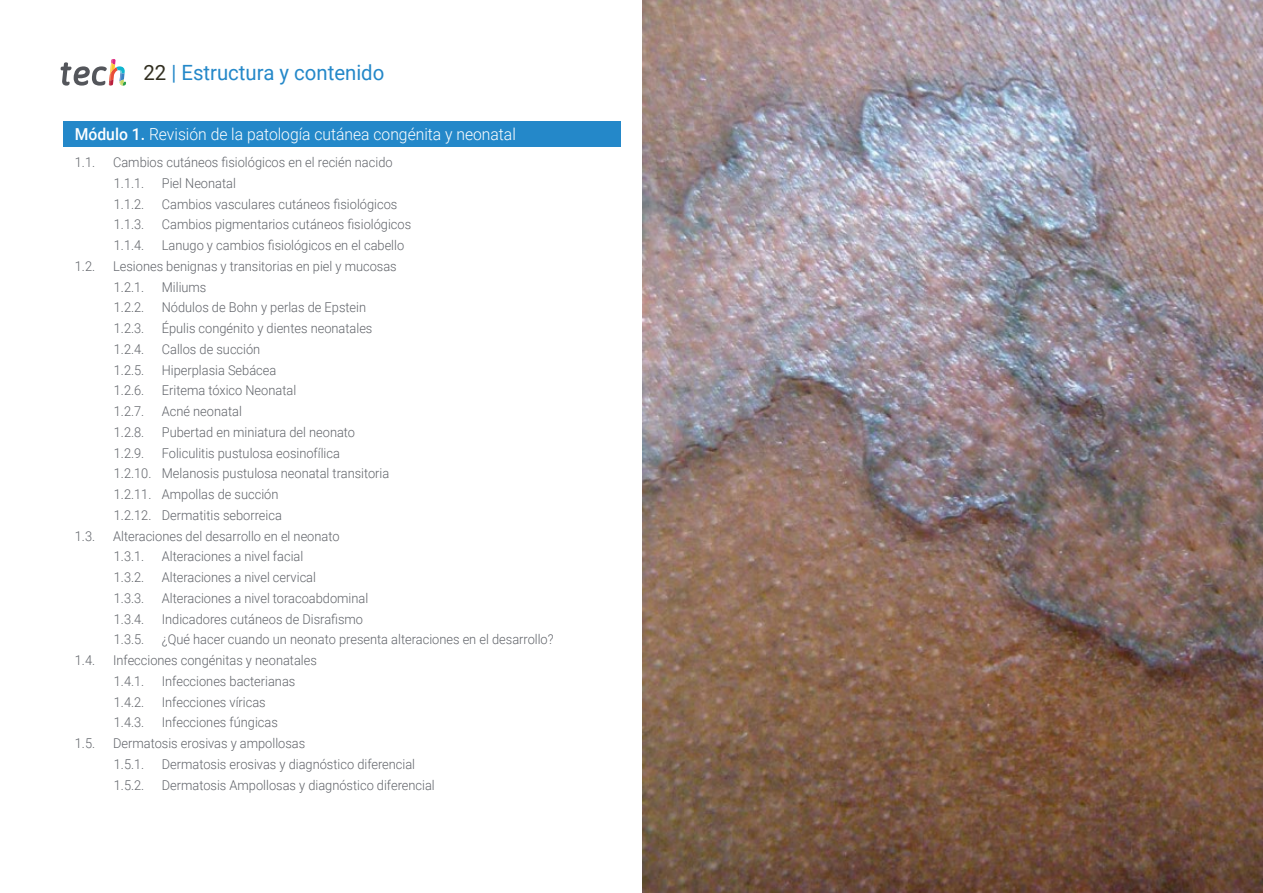
<style>
.page{position:relative;width:1263px;height:893px;background:#fff}
.page>*{position:absolute;margin:0;border:0;box-sizing:border-box;transform-origin:0 0}
.t1{font:21px "Roboto";color:#2488c9}
.t2{font:300 16.5px "Roboto";color:#fff;scale:.95 1}
.t3{font:300 13.5px/20.7px "Roboto";color:#61646a;scale:.95 1}
.s1{color:#312e20}
.s2{font-weight:500}
</style>
<div class="page">
<svg style="left:61px;top:59px;width:65px;height:27px"></svg>
<div style="left:64px;top:121px;width:557px;height:25px;background:#2488c9"></div>
<img style="left:642px;top:0;width:621px;height:893px">
<h1 class="t1" style="left:144px;top:57px;width:242px"><span class="s1">22</span> | Estructura y contenido</h1>
<p class="t2" style="left:75px;top:123px;width:466px"><span class="s2">Módulo 1.</span> Revisión de la patología cutánea congénita y neonatal</p>
<p class="t3" style="left:75px;top:151px;width:23px">1.1.</p>
<p class="t3" style="left:113px;top:151px;width:296px">Cambios cutáneos fisiológicos en el recién nacido<br>1.1.1.</p>
<p class="t3" style="left:162px;top:172px;width:79px">Piel Neonatal</p>
<p class="t3" style="left:114px;top:193px;width:34px">1.1.2.</p>
<p class="t3" style="left:162px;top:193px;width:249px">Cambios vasculares cutáneos fisiológicos</p>
<p class="t3" style="left:114px;top:214px;width:34px">1.1.3.</p>
<p class="t3" style="left:162px;top:214px;width:264px">Cambios pigmentarios cutáneos fisiológicos</p>
<p class="t3" style="left:114px;top:234px;width:34px">1.1.4.</p>
<p class="t3" style="left:162px;top:234px;width:257px">Lanugo y cambios fisiológicos en el cabello</p>
<p class="t3" style="left:75px;top:255px;width:23px">1.2.</p>
<p class="t3" style="left:113px;top:255px;width:300px">Lesiones benignas y transitorias en piel y mucosas<br>1.2.1.</p>
<p class="t3" style="left:162px;top:276px;width:48px">Miliums</p>
<p class="t3" style="left:114px;top:297px;width:34px">1.2.2.</p>
<p class="t3" style="left:162px;top:297px;width:217px">Nódulos de Bohn y perlas de Epstein</p>
<p class="t3" style="left:114px;top:317px;width:34px">1.2.3.</p>
<p class="t3" style="left:162px;top:317px;width:223px">Épulis congénito y dientes neonatales</p>
<p class="t3" style="left:114px;top:338px;width:34px">1.2.4.</p>
<p class="t3" style="left:162px;top:338px;width:105px">Callos de succión</p>
<p class="t3" style="left:114px;top:359px;width:34px">1.2.5.</p>
<p class="t3" style="left:162px;top:359px;width:122px">Hiperplasia Sebácea</p>
<p class="t3" style="left:114px;top:380px;width:34px">1.2.6.</p>
<p class="t3" style="left:162px;top:380px;width:143px">Eritema tóxico Neonatal</p>
<p class="t3" style="left:114px;top:400px;width:34px">1.2.7.</p>
<p class="t3" style="left:162px;top:400px;width:86px">Acné neonatal</p>
<p class="t3" style="left:114px;top:421px;width:34px">1.2.8.</p>
<p class="t3" style="left:162px;top:421px;width:205px">Pubertad en miniatura del neonato</p>
<p class="t3" style="left:114px;top:442px;width:34px">1.2.9.</p>
<p class="t3" style="left:114px;top:442px;width:291px;text-indent:48px">Foliculitis pustulosa eosinofílica<br>1.2.10. Melanosis pustulosa neonatal transitoria 1.2.11. Ampollas de succión<br>1.2.12. Dermatitis seborreica</p>
<p class="t3" style="left:75px;top:525px;width:23px">1.3.</p>
<p class="t3" style="left:113px;top:525px;width:240px">Alteraciones del desarrollo en el neonato<br>1.3.1.</p>
<p class="t3" style="left:162px;top:546px;width:150px">Alteraciones a nivel facial</p>
<p class="t3" style="left:114px;top:566px;width:34px">1.3.2.</p>
<p class="t3" style="left:162px;top:566px;width:164px">Alteraciones a nivel cervical</p>
<p class="t3" style="left:114px;top:587px;width:34px">1.3.3.</p>
<p class="t3" style="left:162px;top:587px;width:219px">Alteraciones a nivel toracoabdominal</p>
<p class="t3" style="left:114px;top:608px;width:34px">1.3.4.</p>
<p class="t3" style="left:162px;top:608px;width:213px">Indicadores cutáneos de Disrafismo</p>
<p class="t3" style="left:114px;top:629px;width:34px">1.3.5.</p>
<p class="t3" style="left:162px;top:629px;width:414px">¿Qué hacer cuando un neonato presenta alteraciones en el desarrollo?</p>
<p class="t3" style="left:75px;top:649px;width:23px">1.4.</p>
<p class="t3" style="left:113px;top:649px;width:216px">Infecciones congénitas y neonatales<br>1.4.1.</p>
<p class="t3" style="left:162px;top:670px;width:142px">Infecciones bacterianas</p>
<p class="t3" style="left:114px;top:691px;width:34px">1.4.2.</p>
<p class="t3" style="left:162px;top:691px;width:111px">Infecciones víricas</p>
<p class="t3" style="left:114px;top:712px;width:34px">1.4.3.</p>
<p class="t3" style="left:162px;top:712px;width:124px">Infecciones fúngicas</p>
<p class="t3" style="left:75px;top:732px;width:23px">1.5.</p>
<p class="t3" style="left:113px;top:732px;width:204px">Dermatosis erosivas y ampollosas<br>1.5.1.</p>
<p class="t3" style="left:162px;top:753px;width:268px">Dermatosis erosivas y diagnóstico diferencial</p>
<p class="t3" style="left:114px;top:774px;width:34px">1.5.2.</p>
<p class="t3" style="left:162px;top:774px;width:289px">Dermatosis Ampollosas y diagnóstico diferencial</p>
</div>
